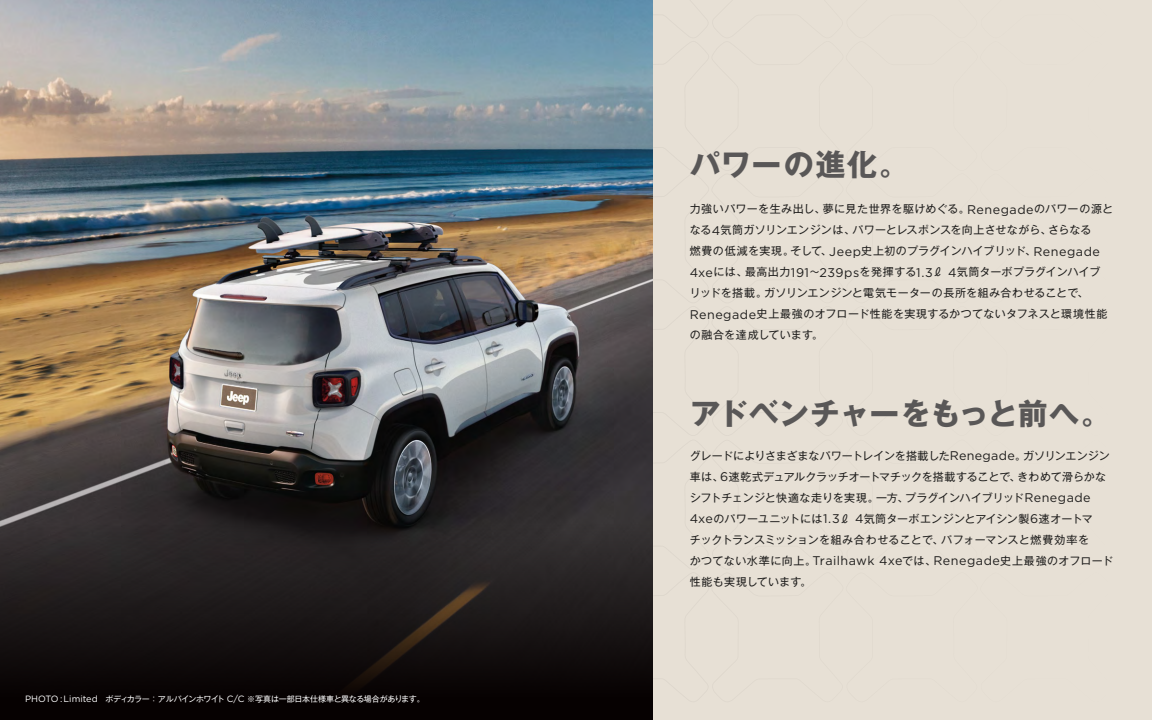
<style>
.page{position:relative;width:1152px;height:720px;background:#fff}
.page>*{position:absolute;margin:0;border:0;box-sizing:border-box;transform-origin:0 0}
.t1{font:700 30px "Gothic MB101 Pro";letter-spacing:.015em;color:#595757}
.t2{font:11px/21px "Gothic MB101 Pro";letter-spacing:.015em;color:#1f1e1d}
.t3{font:8px "Gothic MB101 Pro";letter-spacing:-.04em;color:#fff}
.s1{font-family:"Gotham";font-size:9.1px}
.s2{font-family:"Gotham";font-size:12.5px}
</style>
<div class="page">
<img style="left:0;top:0;width:1152px;height:720px">
<p class="t3" style="left:25px;top:692px;width:401px"><span class="s1">PHOTO :Limited</span>　ボディカラー：アルパインホワイト <span class="s1">C/C</span> ※写真は一部日本仕様車と異なる場合があります。</p>
<h1 class="t1" style="left:690px;top:140px;width:221px">パワーの進化。</h1>
<p class="t2" style="left:690px;top:197px;width:425px">力強いパワーを生み出し、夢に見た世界を駆けめぐる。<span class="s2">Renegade</span>のパワーの源となる<span class="s2">4</span>気筒ガソリンエンジンは、パワーとレスポンスを向上させながら、さらなる<br>燃費の低減を実現。そして、<span class="s2">Jeep</span>史上初のプラグインハイブリッド、<span class="s2">Renegade 4xe</span>には、最高出力<span class="s2">191</span>～<span class="s2">239ps</span>を発揮する<span class="s2">1.3</span>ℓ <span class="s2">4</span>気筒ターボプラグインハイブリッドを搭載。ガソリンエンジンと電気モーターの長所を組み合わせることで、<span class="s2">Renegade</span>史上最強のオフロード性能を実現するかつてないタフネスと環境性能の融合を達成しています。</p>
<h1 class="t1" style="left:690px;top:389px;width:423px">アドベンチャーをもっと前へ。</h1>
<p class="t2" style="left:690px;top:444px;width:425px">グレードによりさまざまなパワートレインを搭載した<span class="s2">Renegade</span>。ガソリンエンジン車は、<span class="s2">6</span>速乾式デュアルクラッチオートマチックを搭載することで、きわめて滑らかなシフトチェンジと快適な走りを実現。一方、プラグインハイブリッド<span class="s2">Renegade 4xe</span>のパワーユニットには<span class="s2">1.3</span>ℓ <span class="s2">4</span>気筒ターボエンジンとアイシン製<span class="s2">6</span>速オートマ<br>チックトランスミッションを組み合わせることで、パフォーマンスと燃費効率を<br>かつてない水準に向上。<span class="s2">Trailhawk 4xe</span>では、<span class="s2">Renegade</span>史上最強のオフロード性能も実現しています。</p>
</div>
